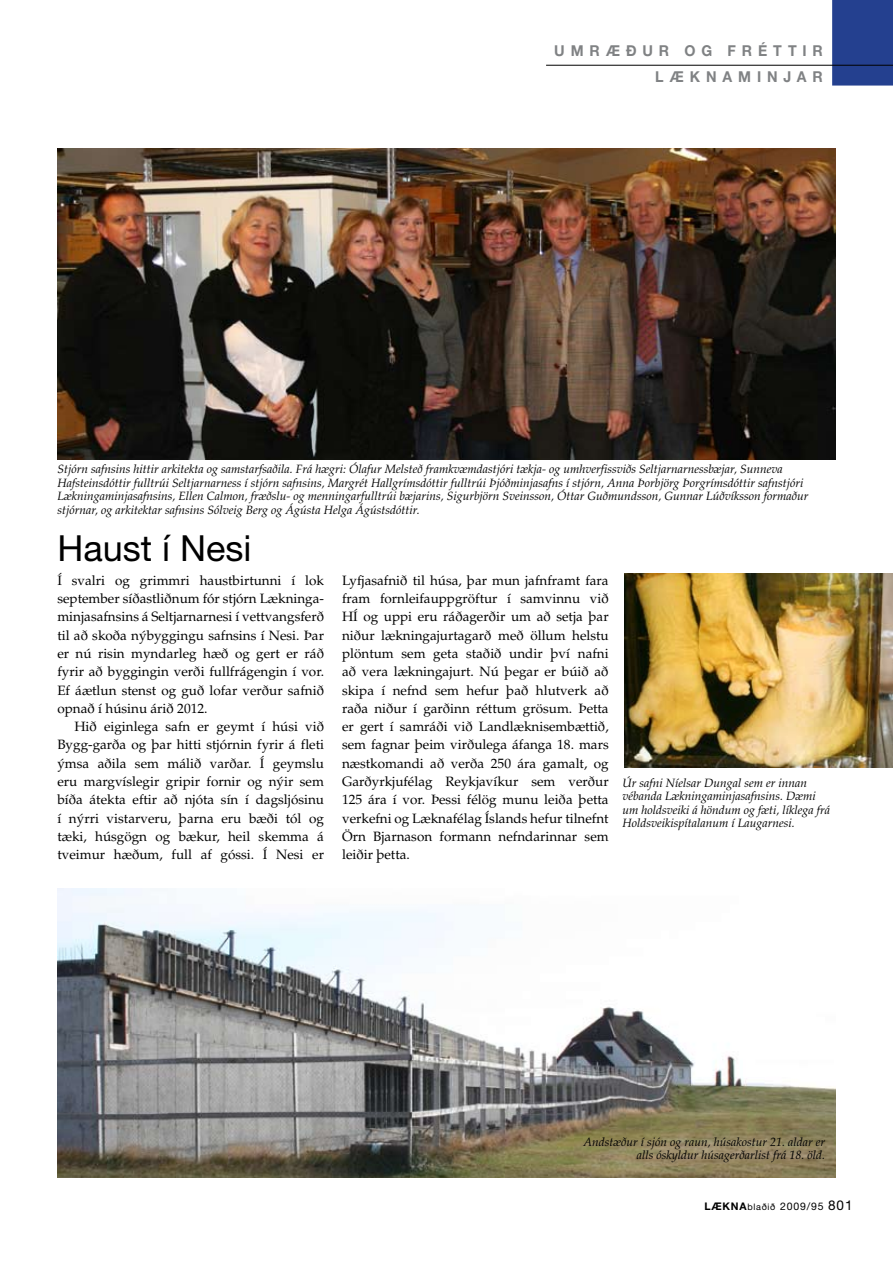
<style>
.page{position:relative;width:893px;height:1263px;background:#fff}
.page>*{position:absolute;margin:0;border:0;box-sizing:border-box;transform-origin:0 0}
.t1{font:36px "Helvetica Neue";color:#000}
.t2{font:700 15px/25.5px "Helvetica Neue";letter-spacing:.415em;color:#808284;text-align:right;scale:.95 1}
.t3{font:13.5px/18.3px "Palatino";color:#000;text-align:justify}
.t4{font:italic 12px/13.5px "Palatino";color:#000}
.t5{font:10.5px "Helvetica Neue";letter-spacing:.075em;color:#000}
.s1{font-weight:700}
.s2{font-size:9px}
.s3{font-size:13.5px}
</style>
<div class="page">
<img style="left:58px;top:149px;width:777px;height:310px">
<img style="left:57px;top:889px;width:779px;height:289px">
<img style="left:625px;top:573px;width:268px;height:195px">
<div style="left:832px;top:0;width:61px;height:86px;background:#24408f"></div>
<hr style="left:546px;top:65px;width:347px;height:1px;background:#000">
<p class="t2" style="left:554px;top:38px;width:284px">UMRÆÐUR OG FRÉTT IR<br>LÆKNAMINJAR</p>
<p class="t4" style="left:57px;top:462px;width:752px">Stjórn safnsins hittir arkitekta og samstarfsaðila. Frá hægri: Ólafur Melsteð framkvæmdastjóri tækja- og umhverfissviðs Seltjarnarnessbæjar, Sunneva Hafsteinsdóttir fulltrúi Seltjarnarness í stjórn safnsins, Margrét Hallgrímsdóttir fulltrúi Þjóðminjasafns í stjórn, Anna Þorbjörg Þorgrímsdóttir safnstjóri Lækningaminjasafnsins, Ellen Calmon, fræðslu- og menningarfulltrúi bæjarins, Sigurbjörn Sveinsson, Óttar Guðmundsson, Gunnar Lúðvíksson formaður stjórnar, og arkitektar safnsins Sólveig Berg og Ágústa Helga Ágústsdóttir.</p>
<h1 class="t1" style="left:57px;top:527px;width:196px">Haust í Nesi</h1>
<p class="t3" style="left:57px;top:571px;width:268px">Í svalri og grimmri haustbirtunni í lok september síðastliðnum fór stjórn Lækninga&shy;minjasafnsins á Seltjarnarnesi í vettvangsferð til að skoða nýbyggingu safnsins í Nesi. Þar er nú risin myndarleg hæð og gert er ráð fyrir að byggingin verði fullfrágengin í vor.<br>Ef áætlun stenst og guð lofar verður safnið opnað í húsinu árið 2012.</p>
<p class="t3" style="left:57px;top:718px;width:268px;text-indent:17px">Hið eiginlega safn er geymt í húsi við Bygg-garða og þar hitti stjórnin fyrir á fleti ýmsa aðila sem málið varðar. Í geymslu eru margvíslegir gripir fornir og nýir sem bíða átekta eftir að njóta sín í dagsljósinu í nýrri vistarveru, þarna eru bæði tól og tæki, húsgögn og bækur, heil skemma á tveimur hæðum, full af góssi. Í Nesi er</p>
<p class="t3" style="left:342px;top:571px;width:268px">Lyfjasafnið til húsa, þar mun jafnframt fara fram fornleifauppgröftur í samvinnu við HÍ og uppi eru ráðagerðir um að setja þar niður lækningajurtagarð með öllum helstu plöntum sem geta staðið undir því nafni að vera lækningajurt. Nú þegar er búið að skipa í nefnd sem hefur það hlutverk að raða niður í garðinn réttum grösum. Þetta er gert í samráði við Landlæknisembættið, sem fagnar þeim virðulega áfanga 18. mars næstkomandi að verða 250 ára gamalt, og Garðyrkjufélag Reykjavíkur sem verður 125 ára í vor. Þessi félög munu leiða þetta verkefni og Læknafélag Íslands hefur tilnefnt Örn Bjarnason formann nefndarinnar sem leiðir þetta.</p>
<p class="t4" style="left:622px;top:776px;width:209px">Úr safni Níelsar Dungal sem er innan vébanda Lækningaminjasafnsins. Dæmi um holdsveiki á höndum og fæti, líklega frá Holdsveikispítalanum í Laugarnesi.</p>
<p class="t4" style="left:583px;top:1135px;width:243px;text-align:right">Andstæður í sjón og raun, húsakostur 21. aldar er alls óskyldur húsagerðarlist frá 18. öld.</p>
<p class="t5" style="left:704px;top:1200px;width:150px"><span class="s1">LÆKNA</span><span class="s2">blaðið</span> 2009/95 <span class="s3">801</span></p>
</div>
